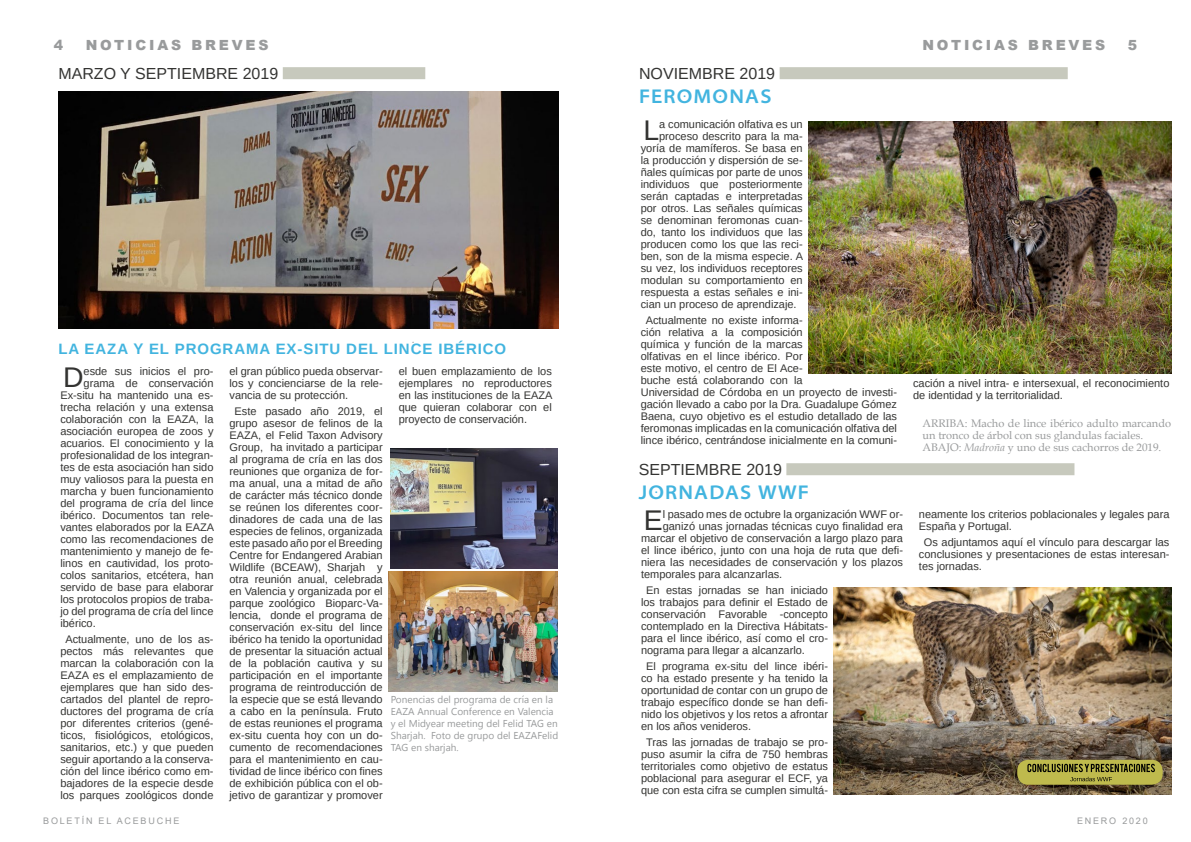
<style>
.page{position:relative;width:1191px;height:842px;background:#fff}
.page>*{position:absolute;margin:0;border:0;box-sizing:border-box;transform-origin:0 0}
.t1{font:28.4px "Arimo";color:#343432}
.t2{font:700 20px "Santana";letter-spacing:.06em;color:#42b4df}
.t3{font:16px "Arimo";color:#343432}
.t4{font:700 15px "Arimo";letter-spacing:.06em;color:#42b4df}
.t5{font:900 14px "Arial";letter-spacing:.2em;color:#999b9c}
.t6{font:11px/12px "Arimo";color:#343432;text-align:justify}
.t7{font:11px/12px "Book Antiqua";color:#999b9c}
.t8{font:italic 11px "Arimo";color:#999b9c}
.t9{font:10px/12px "Gadugi";color:#999b9c}
.t10{font:9px "Arial";letter-spacing:.2em;color:#999b9c}
.s1{font-style:italic}
</style>
<div class="page">
<img style="left:833px;top:587px;width:338px;height:207px">
<img style="left:808px;top:121px;width:363px;height:252px">
<img style="left:388px;top:571px;width:170px;height:120px">
<img style="left:390px;top:448px;width:168px;height:120px">
<img style="left:58px;top:91px;width:500px;height:237px">
<div style="left:283px;top:67px;width:142px;height:12px;background:#c7c9bd"></div>
<div style="left:779px;top:67px;width:288px;height:12px;background:#c7c9bd"></div>
<div style="left:786px;top:463px;width:288px;height:12px;background:#c7c9bd"></div>
<div style="left:1017px;top:760px;width:145px;height:25px;background:#bfba4d;border-radius:11px"></div>
<svg style="left:1027px;top:764px;width:128px;height:17px"></svg>
<p class="t5" style="left:54px;top:34px;width:11px">4</p>
<p class="t5" style="left:86px;top:34px;width:184px">NOTICIAS BREVES</p>
<p class="t5" style="left:922px;top:34px;width:184px">NOTICIAS BREVES</p>
<p class="t5" style="left:1128px;top:34px;width:11px">5</p>
<h3 class="t3" style="left:58px;top:63px;width:12px">Marz</h3>
<h3 class="t3" style="left:104px;top:63px;width:176px">o y septiembre 2019</h3>
<h3 class="t3" style="left:639px;top:63px;width:138px">noviembre 2019</h3>
<h2 class="t2" style="left:639px;top:84px;width:134px">FEROMONAS</h2>
<h3 class="t4" style="left:58px;top:338px;width:130px">LA EAZA Y EL PROGRAMA</h3>
<h3 class="t4" style="left:276px;top:338px;width:82px">EX-SITU DEL</h3>
<h3 class="t4" style="left:384px;top:338px;width:93px">LINCE IBÉRICO</h3>
<h1 class="t1" style="left:63px;top:359px;width:18px">D</h1>
<p class="t6" style="left:84px;top:365px;width:131px">esde sus inicios el pro-</p>
<p class="t8" style="left:412px;top:332px;width:5px">.</p>
<p class="t6" style="left:229px;top:365px;width:155px">el gran público pueda observar&shy;los y concienciarse de la rele&shy;vancia de su protección.</p>
<p class="t6" style="left:229px;top:405px;width:155px;text-align:center">Este pasado año 2019, el grupo asesor de felinos de la<br>EAZA, el Felid Taxon Advisory<br>Group, ha invitado a participar al programa de cría en las dos reuniones que organiza de for&shy;ma anual, una a mitad de año de carácter más técnico donde se reúnen los diferentes coor&shy;dinadores de cada una de las especies de felinos, organizada este pasado año por el Breeding<br>Centre for Endangered Arabian<br>Wildlife (BCEAW), Sharjah y otra reunión anual, celebrada en Valencia y organizada por el parque zoológico Bioparc-Va&shy;lencia, donde el programa de conservación ex-situ del lince ibérico ha tenido la oportunidad de presentar la situación actual de la población cautiva y su participación en el importante programa de reintroducción de la especie que se está llevando a cabo en la península. Fruto de estas reuniones el programa ex-situ cuenta hoy con un do&shy;cumento de recomendaciones para el mantenimiento en cau&shy;tividad de lince ibérico con fines de exhibición pública con el ob&shy;jetivo de garantizar y promover</p>
<p class="t6" style="left:399px;top:365px;width:155px">el buen emplazamiento de los ejemplares no reproductores en las instituciones de la EAZA que quieran colaborar con el proyecto de conservación.</p>
<p class="t6" style="left:84px;top:377px;width:131px">grama de conservación</p>
<p class="t6" style="left:60px;top:389px;width:155px">Ex-situ ha mantenido una es-</p>
<p class="t6" style="left:60px;top:401px;width:155px">trecha relación y una extensa</p>
<p class="t6" style="left:60px;top:413px;width:155px">colaboración con la EAZA, la</p>
<p class="t6" style="left:60px;top:425px;width:155px">asociación europea de zoos y</p>
<p class="t6" style="left:60px;top:437px;width:155px">acuarios. El conocimiento y la</p>
<p class="t6" style="left:60px;top:449px;width:155px">profesionalidad de los integran-</p>
<p class="t6" style="left:60px;top:461px;width:155px">tes de esta asociación han sido</p>
<p class="t6" style="left:60px;top:473px;width:155px">muy valiosos para la puesta en</p>
<p class="t6" style="left:60px;top:485px;width:155px">marcha y buen funcionamiento</p>
<p class="t6" style="left:60px;top:497px;width:155px">del programa de cría del lince</p>
<p class="t6" style="left:60px;top:509px;width:155px">ibérico. Documentos tan rele-</p>
<p class="t6" style="left:60px;top:521px;width:155px">vantes elaborados por la EAZA</p>
<p class="t6" style="left:60px;top:533px;width:155px">como las recomendaciones de</p>
<p class="t6" style="left:60px;top:545px;width:155px">mantenimiento y manejo de fe-</p>
<p class="t6" style="left:60px;top:557px;width:155px">linos en cautividad, los proto-</p>
<p class="t6" style="left:60px;top:569px;width:155px">colos sanitarios, etcétera, han</p>
<p class="t6" style="left:60px;top:581px;width:155px">servido de base para elaborar</p>
<p class="t6" style="left:60px;top:593px;width:155px">los protocolos propios de traba-</p>
<p class="t6" style="left:60px;top:605px;width:155px">jo del programa de cría del lince</p>
<p class="t6" style="left:60px;top:617px;width:37px">ibérico.</p>
<p class="t6" style="left:60px;top:633px;width:155px;text-align:center">Actualmente, uno de los as&shy;pectos más relevantes que marcan la colaboración con la<br>EAZA es el emplazamiento de ejemplares que han sido des&shy;cartados del plantel de repro&shy;ductores del programa de cría por diferentes criterios (gené&shy;ticos, fisiológicos, etológicos, sanitarios, etc.) y que pueden seguir aportando a la conserva&shy;ción del lince ibérico como em&shy;bajadores de la especie desde los parques zoológicos donde</p>
<p class="t9" style="left:391px;top:693px;width:169px">Ponencias del programa de cría en la<br>EAZA Annual Conference en Valencia y el Midyear meeting del Felid TAG en<br>Sharjah. Foto de grupo del EAZAFelid<br>TAG en sharjah.</p>
<h1 class="t1" style="left:643px;top:112px;width:14px">L</h1>
<p class="t6" style="left:659px;top:119px;width:145px">a comunicación olfativa es un</p>
<p class="t6" style="left:659px;top:131px;width:145px">proceso descrito para la ma-</p>
<p class="t6" style="left:640px;top:143px;width:163px">yoría de mamíferos. Se basa en</p>
<p class="t6" style="left:640px;top:155px;width:163px">la producción y dispersión de se-</p>
<p class="t6" style="left:640px;top:167px;width:163px">ñales químicas por parte de unos</p>
<p class="t6" style="left:640px;top:179px;width:163px">individuos que posteriormente</p>
<p class="t6" style="left:640px;top:191px;width:163px">serán captadas e interpretadas</p>
<p class="t6" style="left:640px;top:203px;width:163px">por otros. Las señales químicas</p>
<p class="t6" style="left:640px;top:215px;width:163px">se denominan feromonas cuan-</p>
<p class="t6" style="left:640px;top:227px;width:163px">do, tanto los individuos que las</p>
<p class="t6" style="left:640px;top:239px;width:163px">producen como los que las reci-</p>
<p class="t6" style="left:640px;top:251px;width:164px">ben, son de la misma especie. A</p>
<p class="t6" style="left:640px;top:263px;width:163px">su vez, los individuos receptores</p>
<p class="t6" style="left:640px;top:275px;width:163px">modulan su comportamiento en</p>
<p class="t6" style="left:640px;top:287px;width:163px">respuesta a estas señales e ini-</p>
<p class="t6" style="left:640px;top:299px;width:157px">cian un proceso de aprendizaje.</p>
<p class="t6" style="left:640px;top:315px;width:258px;text-align:left;text-indent:5px">Actualmente no existe informa-<br>ción relativa a la composición<br>química y función de la marcas<br>olfativas en el lince ibérico. Por<br>este motivo, el centro de El Ace-<br>buche está colaborando con la<br>Universidad de Córdoba en un proyecto de investi&shy;gación llevado a cabo por la Dra. Guadalupe Gómez Baena, cuyo objetivo es el estudio detallado de las feromonas implicadas en la comunicación olfativa del lince ibérico, centrándose inicialmente en la comuni-</p>
<h3 class="t3" style="left:638px;top:459px;width:145px">septiembre 2019</h3>
<h2 class="t2" style="left:638px;top:480px;width:169px">JORNADAS WWF</h2>
<h1 class="t1" style="left:644px;top:502px;width:20px">E</h1>
<p class="t6" style="left:662px;top:508px;width:242px">l pasado mes de octubre la organización WWF or-</p>
<p class="t6" style="left:662px;top:520px;width:242px">ganizó unas jornadas técnicas cuyo finalidad era</p>
<p class="t6" style="left:641px;top:532px;width:263px">marcar el objetivo de conservación a largo plazo para</p>
<p class="t6" style="left:641px;top:544px;width:263px">el lince ibérico, junto con una hoja de ruta que defi-</p>
<p class="t6" style="left:641px;top:556px;width:263px">niera las necesidades de conservación y los plazos</p>
<p class="t6" style="left:641px;top:568px;width:143px">temporales para alcanzarlas.</p>
<p class="t6" style="left:641px;top:584px;width:188px;text-indent:5px">En estas jornadas se han iniciado los trabajos para definir el Estado de conservación Favorable -concepto contemplado en la Directiva H ábitats&shy;para el lince ibérico, así como el cro&shy;nograma para llegar a alcanzarlo.</p>
<p class="t6" style="left:641px;top:660px;width:188px;text-indent:5px">El programa ex-situ del lince ibéri&shy;co ha estado presente y ha tenido la oportunidad de contar con un grupo de trabajo específico donde se han defi&shy;nido los objetivos y los retos a afrontar en los años venideros.</p>
<p class="t6" style="left:641px;top:736px;width:188px;text-align:center">Tras las jornadas de trabajo se pro&shy;puso asumir la cifra de 750 hembras territoriales como objetivo de estatus poblacional para asegurar el ECF, ya que con esta cifra se cumplen simultá-</p>
<p class="t6" style="left:913px;top:378px;width:258px">cación a nivel intra- e intersexual, el reconocimiento de identidad y la territorialidad.</p>
<p class="t7" style="left:922px;top:417px;width:250px">ARRIBA: Macho de lince ibérico adulto marcando un tronco de árbol con sus glandulas faciales.<br>ABAJO: <span class="s1">Madroña</span> y uno de sus cachorros de 2019.</p>
<p class="t6" style="left:919px;top:508px;width:252px">neamente los criterios poblacionales y legales para<br>España y Portugal.</p>
<p class="t6" style="left:919px;top:536px;width:252px;text-indent:5px">Os adjuntamos aquí el vínculo para descargar las conclusiones y presentaciones de estas interesan&shy;tes jornadas.</p>
<p class="t10" style="left:43px;top:814px;width:138px">BOLETÍN EL ACEBUCHE</p>
<p class="t10" style="left:1077px;top:814px;width:72px">ENERO 2020</p>
</div>
